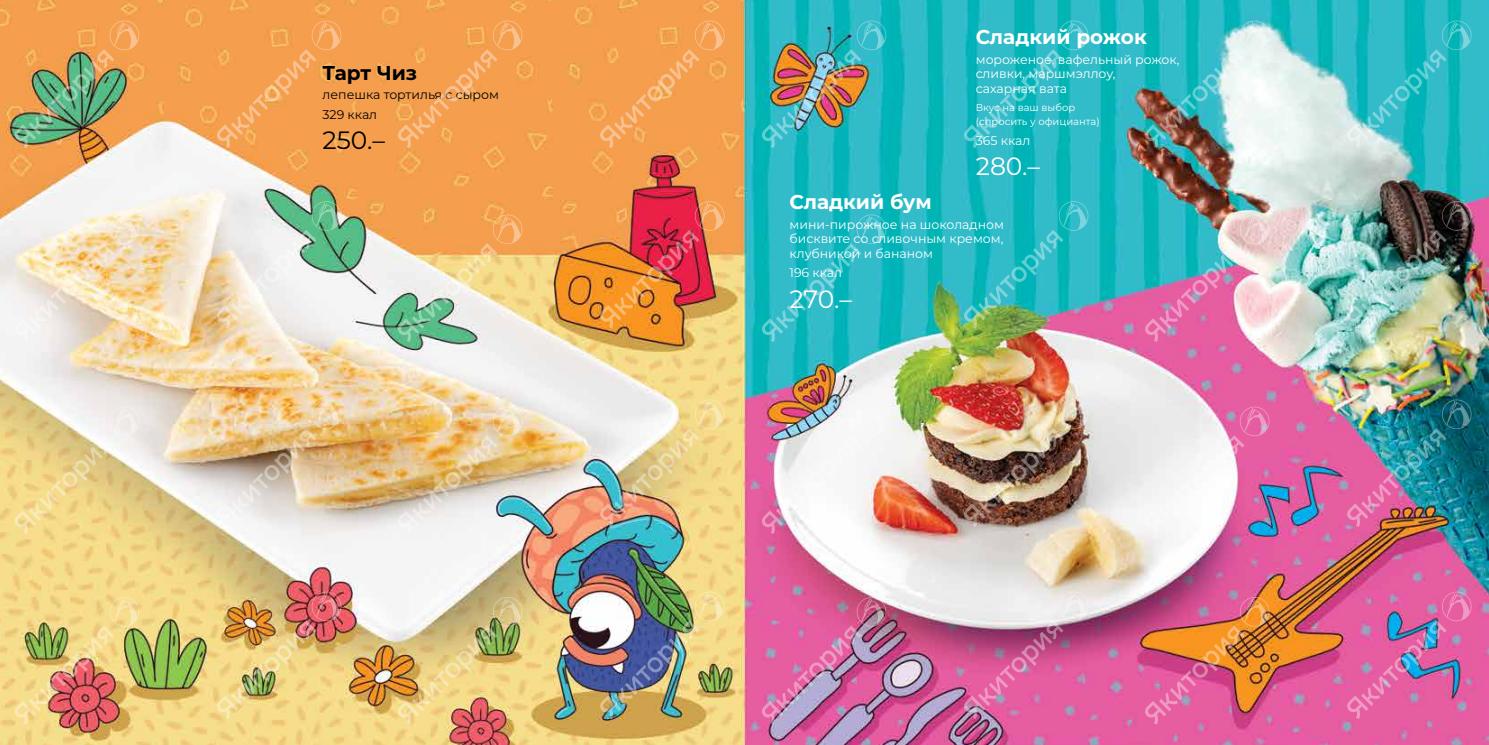
<style>
.page{position:relative;width:1489px;height:745px;background:#fff}
.page>*{position:absolute;margin:0;border:0;box-sizing:border-box;transform-origin:0 0}
.t1{font:25px "Montserrat";color:#fff}
.t2{font:25px "Montserrat";color:#000}
.t3{font:700 20px "Montserrat";color:#fff}
.t4{font:700 20px "Montserrat";letter-spacing:-.005em;color:#000}
.t5{font:12.5px/14.4px "Montserrat";color:#fff}
.t6{font:12.5px/19.8px "Montserrat";color:#000}
.t7{font:10px/14.4px "Montserrat";color:#fff}
</style>
<div class="page">
<img style="left:0;top:0;width:1488px;height:744px">
<svg style="left:14px;top:405px;width:127px;height:128px;background:#ebd79d"></svg>
<img style="left:397px;top:405px;width:127px;height:128px">
<img style="left:216px;top:398px;width:127px;height:128px">
<img style="left:599px;top:398px;width:127px;height:128px">
<img style="left:761px;top:405px;width:126px;height:128px">
<svg style="left:1144px;top:405px;width:126px;height:128px"></svg>
<img style="left:963px;top:398px;width:126px;height:128px">
<img style="left:1346px;top:398px;width:126px;height:128px">
<img style="left:14px;top:595px;width:127px;height:129px">
<img style="left:397px;top:595px;width:127px;height:129px">
<img style="left:216px;top:589px;width:127px;height:129px">
<img style="left:599px;top:589px;width:127px;height:129px">
<img style="left:761px;top:595px;width:126px;height:129px">
<img style="left:1144px;top:595px;width:126px;height:129px">
<svg style="left:963px;top:589px;width:126px;height:129px;background:#d482ac"></svg>
<img style="left:1346px;top:589px;width:126px;height:129px">
<svg style="left:14px;top:213px;width:127px;height:129px;background:#f2e2c6"></svg>
<svg style="left:397px;top:213px;width:127px;height:129px;background:#dbc795"></svg>
<svg style="left:216px;top:199px;width:127px;height:129px"></svg>
<img style="left:599px;top:199px;width:127px;height:129px">
<svg style="left:761px;top:213px;width:126px;height:129px;background:#27bac5"></svg>
<img style="left:1144px;top:213px;width:126px;height:129px">
<svg style="left:963px;top:199px;width:126px;height:129px;background:#36b4b7"></svg>
<img style="left:1346px;top:199px;width:126px;height:129px">
<img style="left:14px;top:19px;width:127px;height:129px">
<svg style="left:397px;top:19px;width:127px;height:129px;background:#f4a153"></svg>
<svg style="left:216px;top:19px;width:127px;height:129px;background:#f4a153"></svg>
<svg style="left:599px;top:19px;width:127px;height:129px;background:#f4a153"></svg>
<img style="left:761px;top:19px;width:126px;height:129px">
<img style="left:1144px;top:19px;width:126px;height:129px">
<svg style="left:963px;top:19px;width:126px;height:129px;background:#27bac4"></svg>
<svg style="left:1346px;top:19px;width:126px;height:129px;background:#32bdc6"></svg>
<h2 class="t4" style="left:322px;top:58px;width:96px">Тарт Чиз</h2>
<p class="t6" style="left:322px;top:85px;width:178px">лепешка тортилья с сыром<br>329 ккал</p>
<h1 class="t2" style="left:322px;top:123px;width:64px">250.–</h1>
<h2 class="t3" style="left:975px;top:23px;width:172px">Сладкий рожок</h2>
<p class="t5" style="left:975px;top:52px;width:205px">мороженое, вафельный рожок, сливки, маршмэллоу,<br>сахарная вата</p>
<p class="t7" style="left:975px;top:99px;width:125px">Вкус на ваш выбор (спросить у официанта)</p>
<p class="t5" style="left:975px;top:132px;width:56px">365 ккал</p>
<h1 class="t1" style="left:975px;top:149px;width:66px">280.–</h1>
<h2 class="t3" style="left:789px;top:187px;width:144px">Сладкий бум</h2>
<p class="t5" style="left:789px;top:217px;width:216px;text-align:justify">мини-пирожное на шоколадном бисквите со сливочным кремом, клубникой и бананом</p>
<p class="t5" style="left:789px;top:265px;width:54px">196 ккал</p>
<h1 class="t1" style="left:789px;top:281px;width:64px">270.–</h1>
</div>
